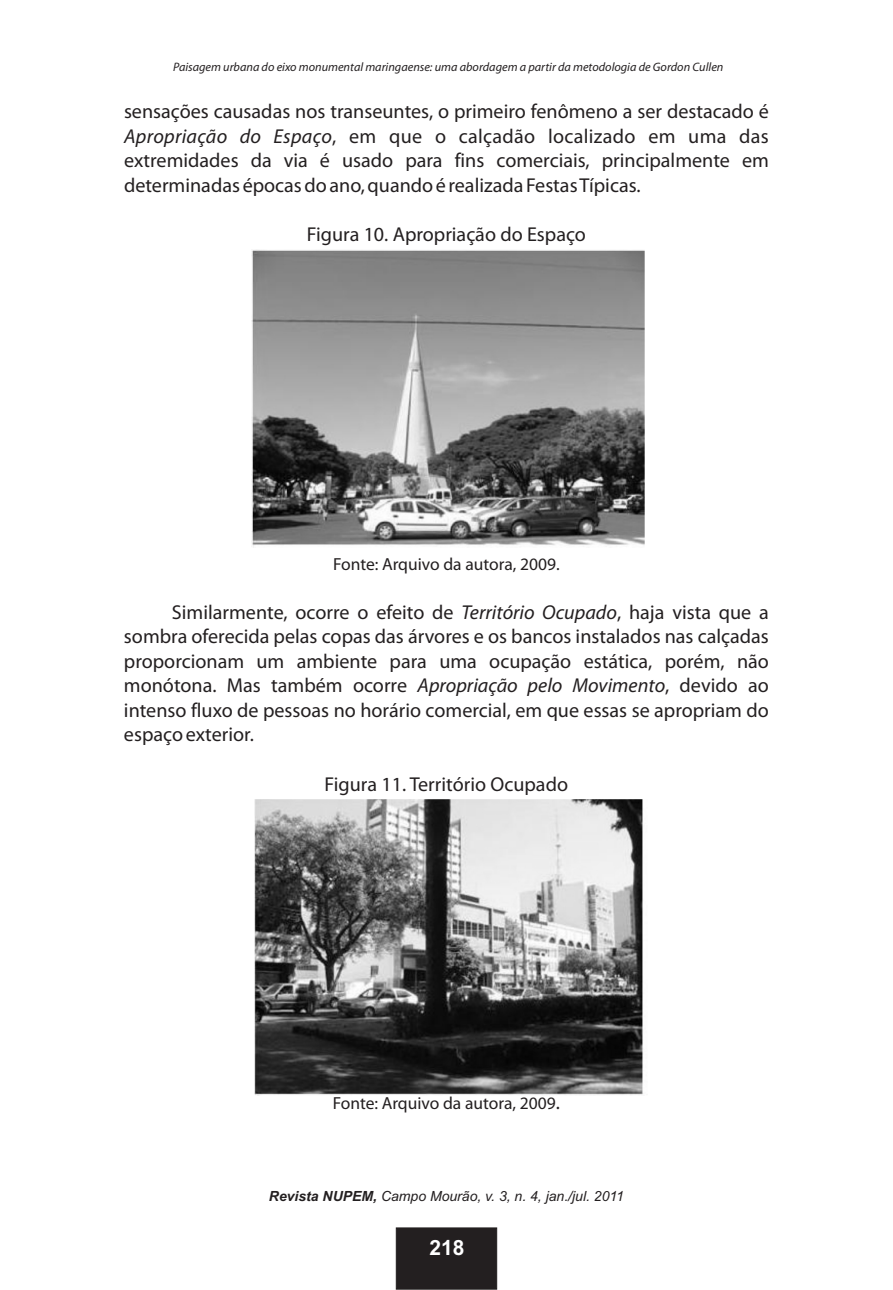
<style>
.page{position:relative;width:893px;height:1290px;background:#fff}
.page>*{position:absolute;margin:0;border:0;box-sizing:border-box;transform-origin:0 0}
.t1{font:700 21px "Arial";color:#fff}
.t2{font:20.12px/24.5px "Myriad Pro";color:#231f20;text-align:justify}
.t3{font:17.5px "Myriad Pro";color:#231f20}
.t4{font:italic 14px "Arial";color:#231f20}
.t5{font:italic 12.25px "Myriad Pro";color:#231f20}
.s1{font-style:italic}
.s2{font-size:20.12px}
.s3{font-weight:700}
</style>
<div class="page">
<div style="left:395px;top:1227px;width:103px;height:63px;background:#231f20"></div>
<img style="left:252px;top:250px;width:392px;height:297px">
<img style="left:255px;top:800px;width:388px;height:295px">
<p class="t5" style="left:173px;top:62px;width:552px">Paisagem urbana do eixo monumental maringaense: uma abordagem a partir da metodologia de Gordon Cullen</p>
<p class="t2" style="left:124px;top:101px;width:646px">sensações causadas nos transeuntes, o primeiro fenômeno a ser destacado é <span class="s1">Apropriação do Espaço</span>, em que o calçadão localizado em uma das extremidades da via é usado para fins comerciais, principalmente em determinadas épocas do ano, quando é realizada Festas Típicas.</p>
<p class="t2" style="left:307px;top:224px;width:281px">Figura 10. Apropriação do Espaço</p>
<p class="t3" style="left:333px;top:557px;width:228px">Fonte: Arquivo da autora, 2009.</p>
<p class="t2" style="left:124px;top:602px;width:646px;text-indent:48px">Similarmente, ocorre o efeito de <span class="s1">Território Ocupado</span>, haja vista que a sombra oferecida pelas copas das árvores e os bancos instalados nas calçadas proporcionam um ambiente para uma ocupação estática, porém, não monótona. Mas também ocorre <span class="s1">Apropriação pelo Movimento</span>, devido ao intenso fluxo de pessoas no horário comercial, em que essas se apropriam do espaço exterior.</p>
<p class="t2" style="left:325px;top:773px;width:245px">Figura 11. Território Ocupado</p>
<p class="t3" style="left:333px;top:1096px;width:229px">Fonte: Arquivo da autora, 2009<span class="s2">.</span></p>
<p class="t4" style="left:269px;top:1191px;width:357px"><span class="s3">Revista NUPEM,</span> Campo Mourão, v. 3, n. 4, jan./jul. 2011</p>
<p class="t1" style="left:429px;top:1240px;width:37px">218</p>
</div>
